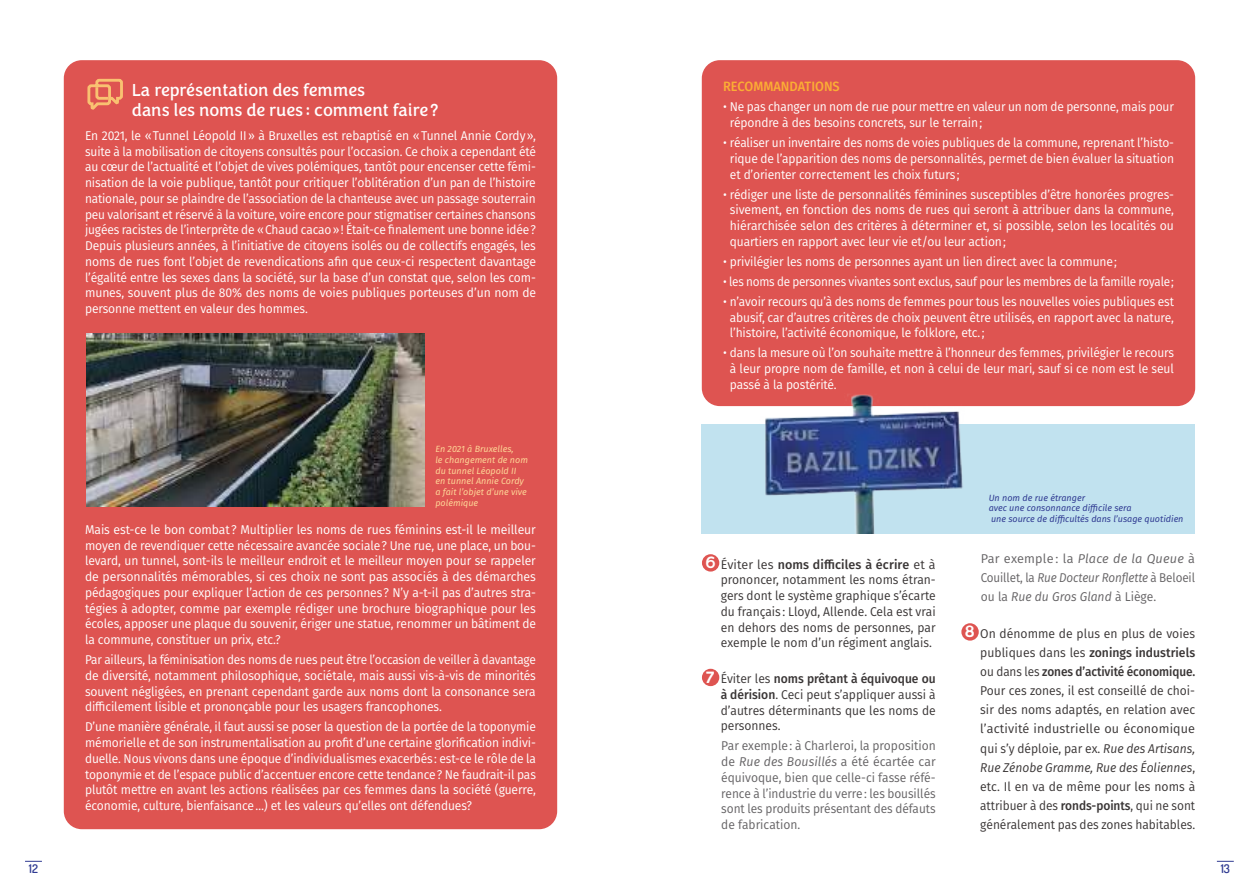
<style>
.page{position:relative;width:1259px;height:893px;background:#fff}
.page>*{position:absolute;margin:0;border:0;box-sizing:border-box;transform-origin:0 0}
.t1{font:18px/19.5px "Congenial";color:#fff;scale:.95 1}
.t2{font:500 13.5px "Fira Sans";color:#fbae34;scale:.95 1}
.t3{font:12.75px/15.8px "Fira Sans";letter-spacing:-.01em;color:#fff;text-align:justify;scale:.95 1}
.t4{font:12.75px/15.8px "Fira Sans";letter-spacing:-.01em;color:#fff;text-align:justify;scale:.94 1}
.t5{font:12.75px/15.8px "Fira Sans";letter-spacing:-.01em;color:#fff;text-align:justify;scale:.96 1}
.t6{font:12.75px/19.2px "Fira Sans";color:#393535;text-align:justify;scale:.96 1}
.t7{font:12.75px/15.8px "Fira Sans";letter-spacing:-.01em;color:#fff;text-align:justify;scale:.93 1}
.t8{font:12.75px/15.8px "Fira Sans";color:#393535;text-align:justify}
.t9{font:12.75px/15.8px "Fira Sans";letter-spacing:-.005em;color:#656365;text-align:justify;scale:.95 1}
.t10{font:12.75px/15.8px "Fira Sans";color:#393535;text-align:justify;scale:.95 1}
.t11{font:italic 12.75px/19.2px "Fira Sans";color:#656365;text-align:justify}
.t12{font:12.75px "Fira Sans";letter-spacing:-.01em;color:#fff;scale:.92 1}
.t13{font:600 12px "Dosis";color:#303b92}
.t14{font:italic 9px/10.8px "Fira Sans";color:#fed596}
.t15{font:italic 9px/10.8px "Fira Sans";color:#303b92}
.s1{font-family:"Congenial";font-weight:500;font-size:16.95px;color:#fff}
.s2{font-weight:500}
.s3{font-style:italic}
.s4{font-style:normal}
</style>
<div class="page">
<svg style="left:1216px;top:861px;width:17px;height:1px"></svg>
<svg style="left:25px;top:861px;width:17px;height:1px"></svg>
<div style="left:64px;top:60px;width:493px;height:769px;background:#de5451;border-radius:18px"></div>
<div style="left:702px;top:60px;width:493px;height:346px;background:#de5451;border-radius:18px"></div>
<svg style="left:87px;top:78px;width:36px;height:32px"></svg>
<img style="left:86px;top:333px;width:338px;height:173px">
<div style="left:702px;top:554px;width:17px;height:18px;background:#de5451;border-radius:50%"></div>
<div style="left:702px;top:669px;width:17px;height:17px;background:#de5451;border-radius:50%"></div>
<div style="left:961px;top:623px;width:17px;height:18px;background:#de5451;border-radius:50%"></div>
<div style="left:701px;top:425px;width:494px;height:109px;background:#c1e2ef"></div>
<img style="left:747px;top:394px;width:218px;height:140px">
<h1 class="t1" style="left:132px;top:81px;width:324px">La représentation des femmes<br>dans les noms de rues : comment faire?</h1>
<p class="t3" style="left:85px;top:127px;width:476px">En 2021, le «Tunnel Léopold II» à Bruxelles est rebaptisé en «Tunnel Annie Cordy», suite à la mobilisation de citoyens consultés pour l’occasion. Ce choix a cependant été au cœur de l’actualité et l’objet de vives polémiques, tantôt pour encenser cette fémi&shy;nisation de la voie publique, tantôt pour critiquer l’oblitération d’un pan de l’histoire nationale, pour se plaindre de l’association de la chanteuse avec un passage souterrain peu valorisant et réservé à la voiture, voire encore pour stigmatiser certaines chansons jugées racistes de l’interprète de «Chaud cacao»! Était-ce finalement une bonne idée?<br>Depuis plusieurs années, à l’initiative de citoyens isolés ou de collectifs engagés, les noms de rues font l’objet de revendications afin que ceux-ci respectent davantage l’égalité entre les sexes dans la société, sur la base d’un constat que, selon les com&shy;munes, souvent plus de 80% des noms de voies publiques porteuses d’un nom de personne mettent en valeur des hommes.</p>
<p class="t14" style="left:435px;top:443px;width:94px">En 2021 à Bruxelles,<br>le changement de nom du tunnel Léopold II en tunnel Annie Cordy a fait l’objet d’une vive polémique</p>
<p class="t5" style="left:85px;top:521px;width:471px">Mais est-ce le bon combat? Multiplier les noms de rues féminins est-il le meilleur moyen de revendiquer cette nécessaire avancée sociale? Une rue, une place, un bou&shy;levard, un tunnel, sont-ils le meilleur endroit et le meilleur moyen pour se rappeler de personnalités mémorables, si ces choix ne sont pas associés à des démarches pédagogiques pour expliquer l’action de ces personnes? N’y a-t-il pas d’autres stra&shy;tégies à adopter, comme par exemple rédiger une brochure biographique pour les écoles, apposer une plaque du souvenir, ériger une statue, renommer un bâtiment de la commune, constituer un prix, etc.?</p>
<p class="t7" style="left:85px;top:651px;width:486px">Par ailleurs, la féminisation des noms de rues peut être l’occasion de veiller à davantage de diversité, notamment philosophique, sociétale, mais aussi vis-à-vis de minorités souvent négligées, en prenant cependant garde aux noms dont la consonance sera difficilement lisible et prononçable pour les usagers francophones.</p>
<p class="t4" style="left:85px;top:719px;width:481px">D’une manière générale, il faut aussi se poser la question de la portée de la toponymie mémorielle et de son instrumentalisation au profit d’une certaine glorification indivi&shy;duelle. Nous vivons dans une époque d’individualismes exacerbés: est-ce le rôle de la toponymie et de l’espace public d’accentuer encore cette tendance? Ne faudrait-il pas plutôt mettre en avant les actions réalisées par ces femmes dans la société (guerre, économie, culture, bienfaisance…) et les valeurs qu’elles ont défendues?</p>
<p class="t2" style="left:723px;top:76px;width:124px">RECOMMANDATIONS</p>
<p class="t4" style="left:730px;top:99px;width:474px;text-indent:-7px">• Ne pas changer un nom de rue pour mettre en valeur un nom de personne, mais pour répondre à des besoins concrets, sur le terrain;</p>
<p class="t4" style="left:730px;top:134px;width:474px;text-indent:-7px">• réaliser un inventaire des noms de voies publiques de la commune, reprenant l’histo&shy;rique de l’apparition des noms de personnalités, permet de bien évaluer la situation et d’orienter correctement les choix futurs;</p>
<p class="t3" style="left:730px;top:186px;width:469px;text-indent:-7px">• rédiger une liste de personnalités féminines susceptibles d’être honorées progres&shy;sivement, en fonction des noms de rues qui seront à attribuer dans la commune, hiérarchisée selon des critères à déterminer et, si possible, selon les localités ou quartiers en rapport avec leur vie et/ou leur action;</p>
<p class="t3" style="left:723px;top:253px;width:416px">• privilégier les noms de personnes ayant un lien direct avec la commune;</p>
<p class="t12" style="left:723px;top:272px;width:491px">• les noms de personnes vivantes sont exclus, sauf pour les membres de la famille royale;</p>
<p class="t4" style="left:730px;top:293px;width:474px;text-indent:-7px">• n’avoir recours qu’à des noms de femmes pour tous les nouvelles voies publiques est abusif, car d’autres critères de choix peuvent être utilisés, en rapport avec la nature, l’histoire, l’activité économique, le folklore, etc.;</p>
<p class="t4" style="left:730px;top:345px;width:474px;text-indent:-7px">• dans la mesure où l’on souhaite mettre à l’honneur des femmes, privilégier le recours à leur propre nom de famille, et non à celui de leur mari, sauf si ce nom est le seul passé à la postérité.</p>
<p class="t8" style="left:721px;top:556px;width:216px;text-indent:-15px"><span class="s1">6</span> Éviter les <span class="s2">noms difficiles à écrire</span> et à prononcer, notamment les noms étran&shy;gers dont le système graphique s’écarte du français : Lloyd, Allende. Cela est vrai en dehors des noms de personnes, par exemple le nom d’un régiment anglais.</p>
<p class="t10" style="left:721px;top:670px;width:228px;text-indent:-15px"><span class="s1">7</span> Éviter les <span class="s2">noms prêtant à équivoque ou à dérision</span>. Ceci peut s’appliquer aussi à d’autres déterminants que les noms de personnes.</p>
<p class="t9" style="left:721px;top:738px;width:227px">Par exemple: à Charleroi, la proposition de <span class="s3">Rue des Bousillés</span> a été écartée car équivoque, bien que celle-ci fasse réfé&shy;rence à l’industrie du verre: les bousillés sont les produits présentant des défauts de fabrication.</p>
<p class="t15" style="left:988px;top:492px;width:196px">Un nom de rue étranger<br>avec une consonnance difficile sera<br>une source de difficultés dans l’usage quotidien</p>
<p class="t11" style="left:980px;top:549px;width:216px"><span class="s4">Par exemple : la</span> Place de la Queue <span class="s4">à Couillet, la</span> Rue Docteur Ronflette <span class="s4">à Beloeil ou la</span> Rue du Gros Gland <span class="s4">à Liège.</span></p>
<p class="t6" style="left:980px;top:623px;width:225px;text-indent:-15px"><span class="s1">8</span> On dénomme de plus en plus de voies publiques dans les <span class="s2">zonings industriels </span>ou dans les <span class="s2">zones d’activité économique.<br></span>Pour ces zones, il est conseillé de choi&shy;sir des noms adaptés, en relation avec l’activité industrielle ou économique qui s’y déploie, par ex. <span class="s3">Rue des Artisans, Rue Zénobe Gramme, Rue des Éoliennes</span>, etc. Il en va de même pour les noms à attribuer à des <span class="s2">ronds-points</span>, qui ne sont généralement pas des zones habitables.</p>
<p class="t13" style="left:29px;top:861px;width:11px">12</p>
<p class="t13" style="left:1220px;top:861px;width:11px">13</p>
</div>
